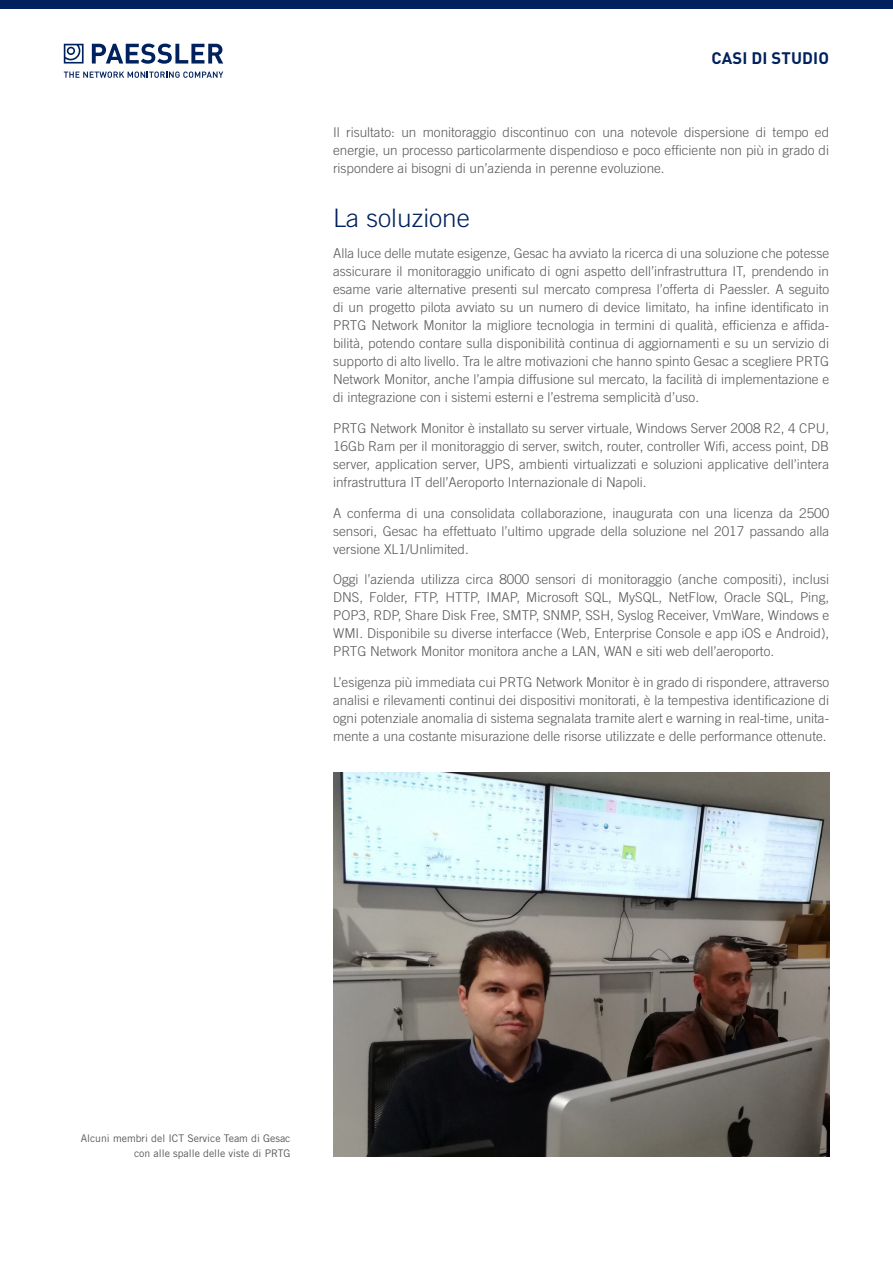
<style>
.page{position:relative;width:893px;height:1263px;background:#fff}
.page>*{position:absolute;margin:0;border:0;box-sizing:border-box;transform-origin:0 0}
.Überschrift_2{font:300 25.5px "Trade Gothic LT Std";color:#00215d}
.Kategorie_Folgeseite{font:700 16.5px "DINOT";letter-spacing:.01em;color:#00215d}
.Fliesstext{font:300 13.5px/18px "Trade Gothic LT Std";color:#57585a;text-align:justify}
.Bildunterschrift{font:10.5px/15px "Trade Gothic LT Std";color:#57585a;text-align:right}
</style>
<div class="page">
<div style="left:223px;top:0;width:223px;height:9px;background:#00215d"></div>
<div style="left:0;top:0;width:223px;height:9px;background:#00215d"></div>
<div style="left:446px;top:0;width:224px;height:9px;background:#00215d"></div>
<div style="left:670px;top:0;width:223px;height:9px;background:#00215d"></div>
<svg style="left:92px;top:44px;width:131px;height:20px"></svg>
<svg style="left:64px;top:72px;width:159px;height:6px"></svg>
<svg style="left:64px;top:44px;width:20px;height:20px"></svg>
<img style="left:333px;top:772px;width:496px;height:385px">
<p class="Kategorie_Folgeseite" style="left:712px;top:47px;width:119px">CASI DI STUDIO</p>
<p class="Fliesstext" style="left:333px;top:123px;width:498px">Il risultato: un monitoraggio discontinuo con una notevole dispersione di tempo ed energie, un processo particolarmente dispendioso e poco efficiente non più in grado di rispondere ai bisogni di un’azienda in perenne evoluzione.</p>
<p class="Überschrift_2" style="left:333px;top:203px;width:138px">La soluzione</p>
<p class="Fliesstext" style="left:333px;top:244px;width:498px">Alla luce delle mutate esigenze, Gesac ha avviato la ricerca di una soluzione che potesse assicurare il monitoraggio unificato di ogni aspetto dell’infrastruttura IT, prendendo in esame varie alternative presenti sul mercato compresa l’offerta di Paessler. A seguito di un progetto pilota avviato su un numero di device limitato, ha infine identificato in PRTG Network Monitor la migliore tecnologia in termini di qualità, efficienza e affida&shy;bilità, potendo contare sulla disponibilità continua di aggiornamenti e su un servizio di supporto di alto livello. Tra le altre motivazioni che hanno spinto Gesac a scegliere PRTG Network Monitor, anche l’ampia diffusione sul mercato, la facilità di implementazione e di integrazione con i sistemi esterni e l’estrema semplicità d’uso.</p>
<p class="Fliesstext" style="left:333px;top:419px;width:498px">PRTG Network Monitor è installato su server virtuale, Windows Server 2008 R2, 4 CPU, 16Gb Ram per il monitoraggio di server, switch, router, controller Wifi, access point, DB server, application server, UPS, ambienti virtualizzati e soluzioni applicative dell’intera infrastruttura IT dell’Aeroporto Internazionale di Napoli.</p>
<p class="Fliesstext" style="left:333px;top:504px;width:498px">A conferma di una consolidata collaborazione, inaugurata con una licenza da 2500 sensori, Gesac ha effettuato l’ultimo upgrade della soluzione nel 2017 passando alla versione XL1/Unlimited.</p>
<p class="Fliesstext" style="left:333px;top:570px;width:498px">Oggi l’azienda utilizza circa 8000 sensori di monitoraggio (anche compositi), inclusi DNS, Folder, FTP, HTTP, IMAP, Microsoft SQL, MySQL, NetFlow, Oracle SQL, Ping, POP3, RDP, Share Disk Free, SMTP, SNMP, SSH, Syslog Receiver, VmWare, Windows e WMI. Disponibile su diverse interfacce (Web, Enterprise Console e app iOS e Android), PRTG Network Monitor monitora anche a LAN, WAN e siti web dell’aeroporto.</p>
<p class="Fliesstext" style="left:333px;top:673px;width:498px">L’esigenza più immediata cui PRTG Network Monitor è in grado di rispondere, attraverso analisi e rilevamenti continui dei dispositivi monitorati, è la tempestiva identificazione di ogni potenziale anomalia di sistema segnalata tramite alert e warning in real-time, unita&shy;mente a una costante misurazione delle risorse utilizzate e delle performance ottenute.</p>
<p class="Bildunterschrift" style="left:81px;top:1130px;width:211px">Alcuni membri del ICT Service Team di Gesac con alle spalle delle viste di PRTG</p>
</div>
